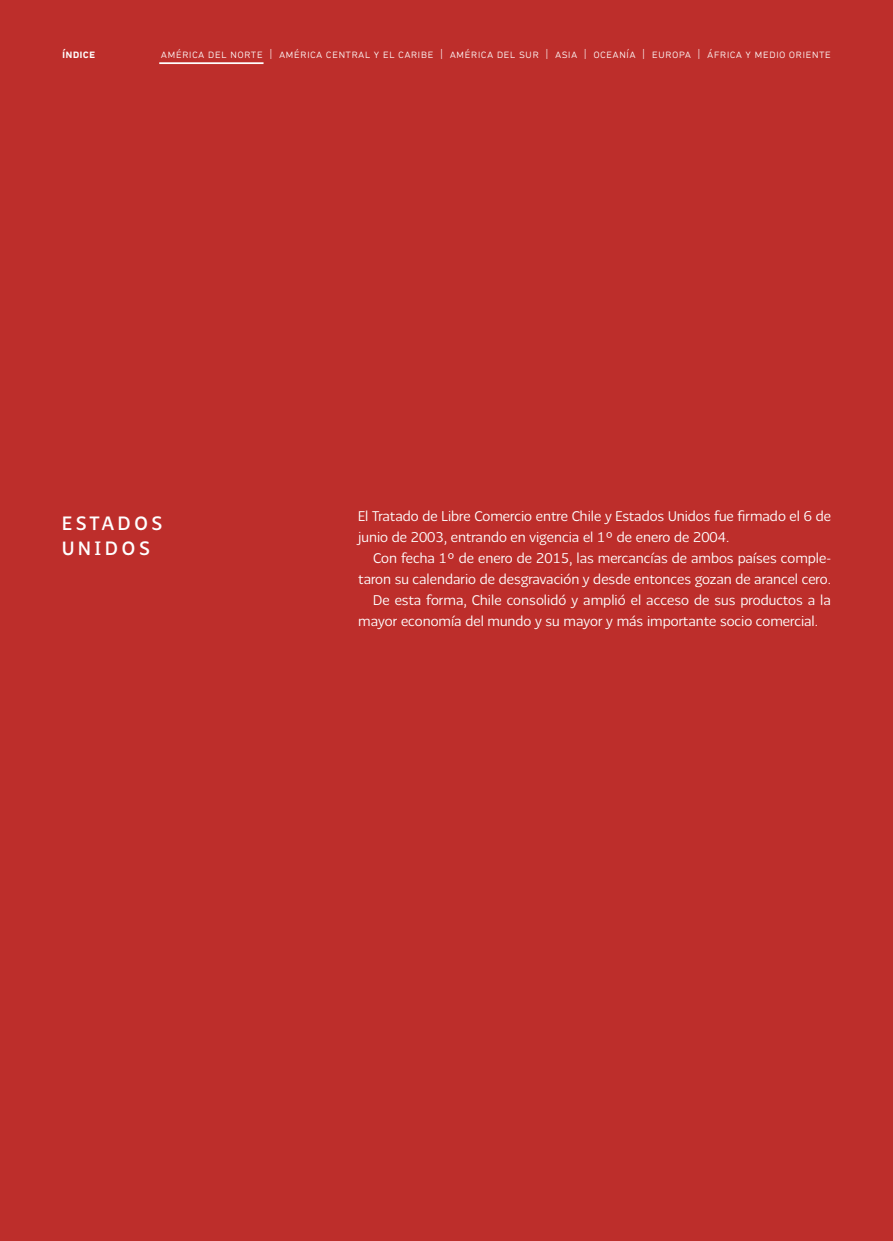
<style>
.page{position:relative;width:893px;height:1241px;background:#fff}
.page>*{position:absolute;margin:0;border:0;box-sizing:border-box;transform-origin:0 0}
.t1{font:19.25px/24.5px "Chilena";letter-spacing:.2em;color:#fff}
.t2{font:14px/21px "Chilena Fina";color:#fff}
.t3{font:300 12.25px "DIN Next LT Pro";letter-spacing:.015em;color:#fff}
.t4{font:500 12.25px "DIN Next LT Pro";letter-spacing:.015em;color:#fff}
</style>
<div class="page">
<div style="left:0;top:0;width:893px;height:1240px;background:#bd2e2b"></div>
<hr style="left:159px;top:62px;width:105px;height:2px;background:#fff">
<p class="t4" style="left:62px;top:47px;width:35px">índice</p>
<p class="t3" style="left:161px;top:47px;width:671px">américa del norte | américa central y el caribe | américa del sur | asia | oceanía | europa | áfrica y medio oriente</p>
<h1 class="t1" style="left:62px;top:510px;width:102px">ESTADOS<br>UNIDOS</h1>
<p class="t2" style="left:358px;top:506px;width:474px">El Tratado de Libre Comercio entre Chile y Estados Unidos fue firmado el 6 de junio de 2003, entrando en vigencia el 1º de enero de 2004.</p>
<p class="t2" style="left:373px;top:548px;width:459px">Con fecha 1º de enero de 2015, las mercancías de ambos países comple-</p>
<p class="t2" style="left:358px;top:569px;width:474px">taron su calendario de desgravación y desde entonces gozan de arancel cero.</p>
<p class="t2" style="left:373px;top:590px;width:459px">De esta forma, Chile consolidó y amplió el acceso de sus productos a la</p>
<p class="t2" style="left:358px;top:611px;width:461px">mayor economía del mundo y su mayor y más importante socio comercial.</p>
</div>
